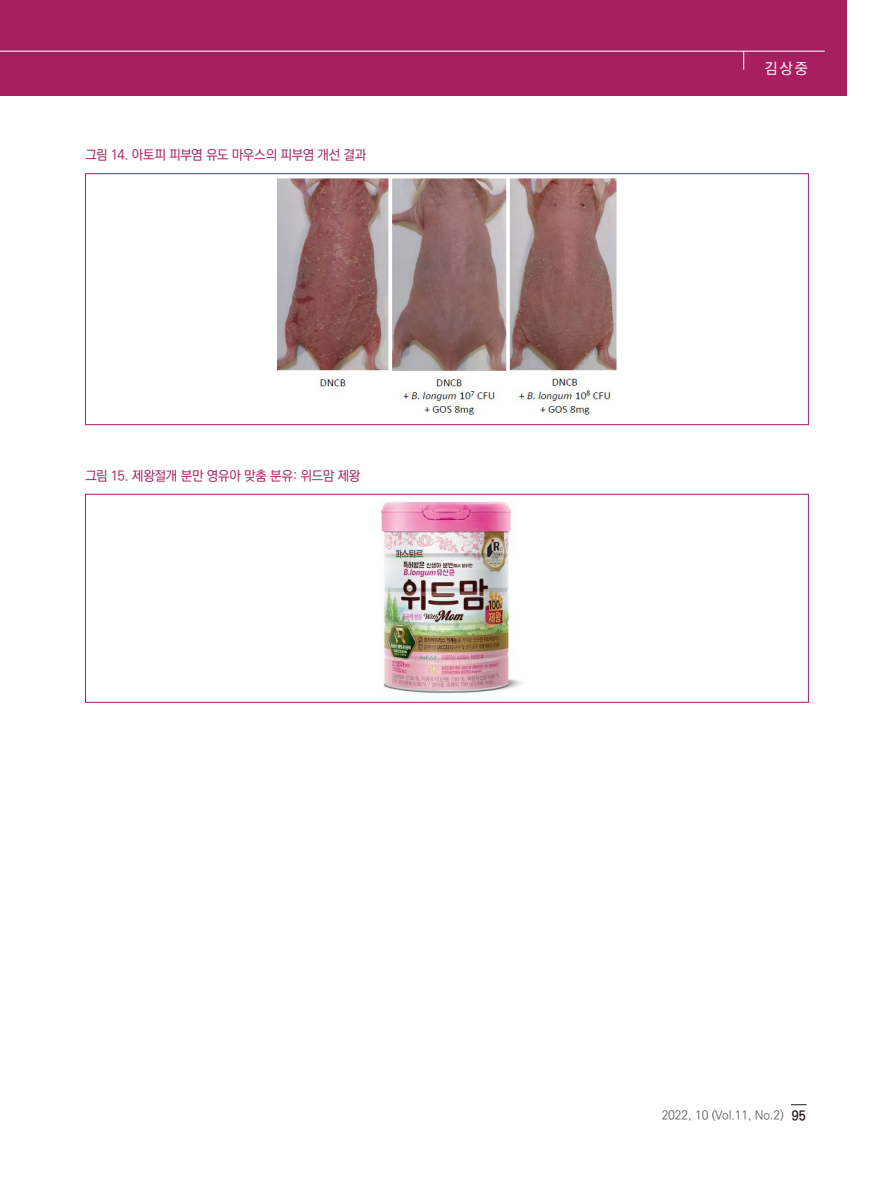
<style>
.page{position:relative;width:893px;height:1191px;background:#fff}
.page>*{position:absolute;margin:0;border:0;box-sizing:border-box;transform-origin:0 0}
.t1{font:500 15px "Ko Pub World Dotum";color:#fff}
.t2{font:500 13.5px "Ko Pub World Dotum";letter-spacing:-.02em;color:#a62061}
.t3{font:300 12px "Ko Pub World Dotum";letter-spacing:-.01em;color:#4d4a4a}
.s1{font-weight:700;font-size:13.5px;color:#231916}
</style>
<div class="page">
<svg style="left:791px;top:1104px;width:16px;height:1px"></svg>
<div style="left:0;top:0;width:846px;height:95px;background:#a62061"></div>
<hr style="left:0;top:51px;width:825px;height:1px;background:#fff">
<svg style="left:743px;top:51px;width:1px;height:19px"></svg>
<div style="left:85px;top:173px;width:724px;height:252px;background:#fff;border:1px solid #a62061"></div>
<img style="left:278px;top:178px;width:338px;height:242px">
<div style="left:85px;top:494px;width:724px;height:209px;background:#fff;border:1px solid #a62061"></div>
<img style="left:381px;top:501px;width:142px;height:192px">
<p class="t2" style="left:85px;top:145px;width:282px">그림 14. 아토피 피부염 유도 마우스의 피부염 개선 결과</p>
<p class="t2" style="left:85px;top:466px;width:276px">그림 15. 제왕절개 분만 영유아 맞춤 분유: 위드맘 제왕</p>
<p class="t1" style="left:764px;top:57px;width:45px">김상중</p>
<p class="t3" style="left:662px;top:1106px;width:145px">2022, 10 (Vol.11, No.2) <span class="s1">95</span></p>
</div>
